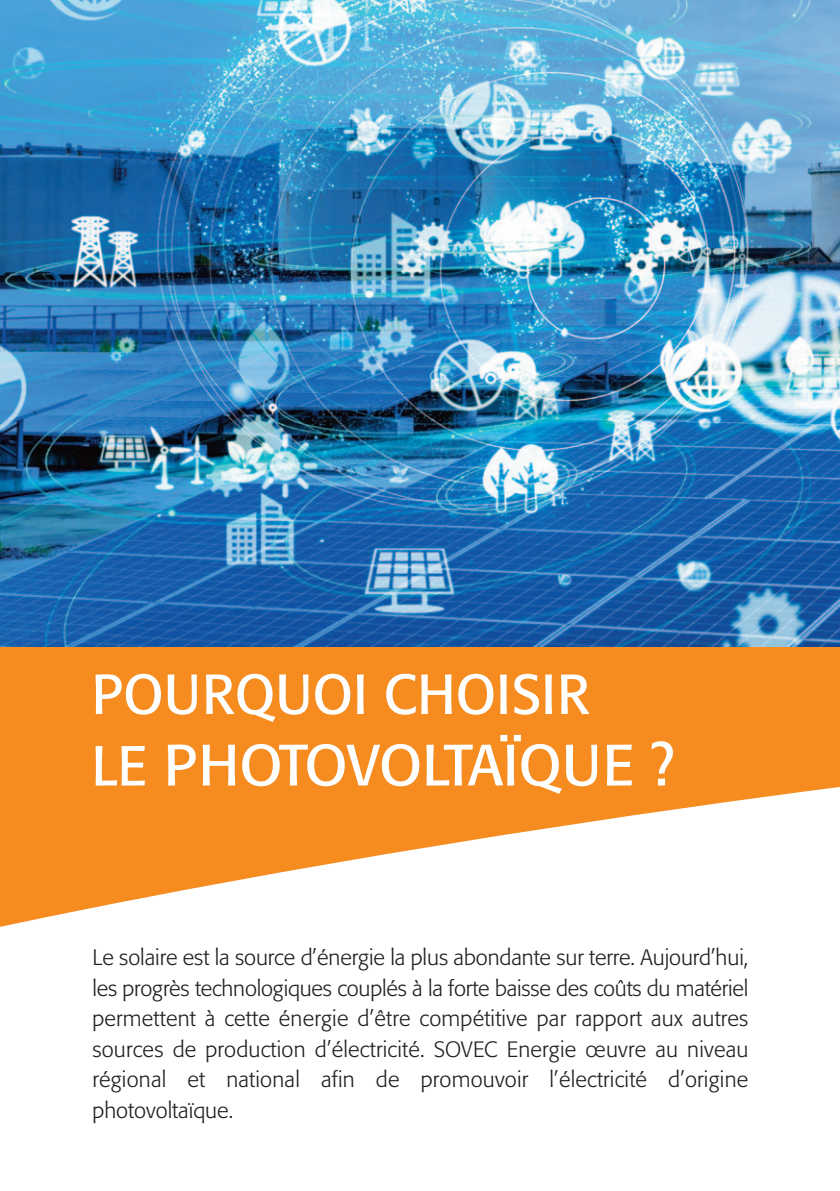
<style>
.page{position:relative;width:840px;height:1191px;background:#fff}
.page>*{position:absolute;margin:0;border:0;box-sizing:border-box;transform-origin:0 0}
.t1{font:57.6px "Formata";color:#fff}
.t2{font:55.6px "Formata";color:#fff}
.t3{font:300 22px/30.4px "Formata";letter-spacing:.01em;color:#231f20;text-align:justify}
.s1{font-size:55.6px}
</style>
<div class="page">
<svg style="left:0;top:646px;width:839px;height:281px;fill:#f68b1f"></svg>
<img style="left:0;top:0;width:839px;height:646px">
<p class="t2" style="left:91px;top:669px;width:499px">POURQUOI CHOISIR</p>
<p class="t1" style="left:91px;top:739px;width:584px"><span class="s1">LE</span> PHOTOVOLTAÏQUE ?</p>
<p class="t3" style="left:92px;top:944px;width:657px">Le solaire est la source d’énergie la plus abondante sur terre. Aujourd’hui, les progrès technologiques couplés à la forte baisse des coûts du matériel permettent à cette énergie d’être compétitive par rapport aux autres sources de production d’électricité. SOVEC Energie œuvre au niveau régional et national afin de promouvoir l’électricité d’origine photovoltaïque.</p>
</div>
